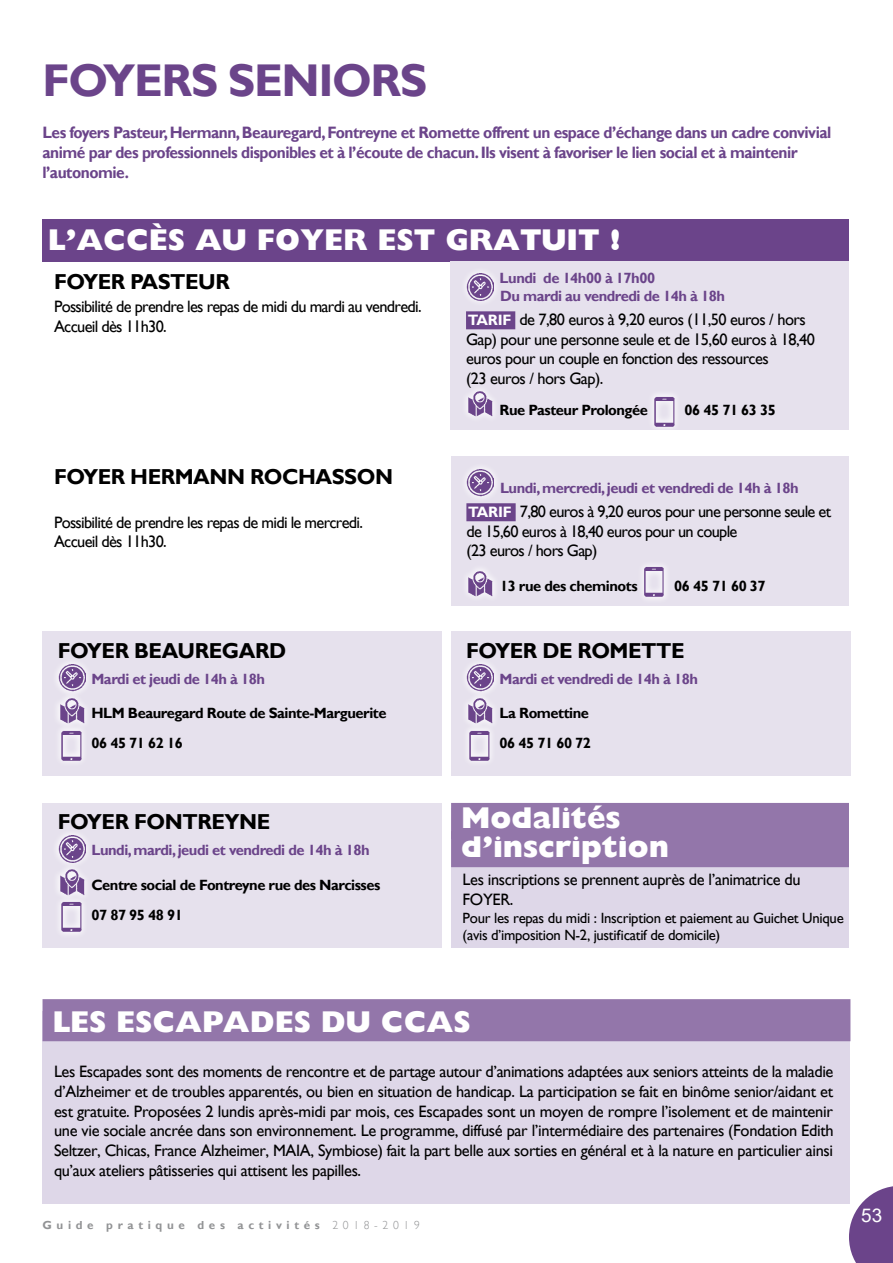
<style>
.page{position:relative;width:893px;height:1263px;background:#fff}
.page>*{position:absolute;margin:0;border:0;box-sizing:border-box;transform-origin:0 0}
.t1{font:700 45.9px "Gill Sans";color:#6b448a}
.t2{font:800 30px/28.2px "Gill Sans";color:#fff}
.t3{font:700 21.6px "Gill Sans";letter-spacing:-.02em;color:#000}
.t4{font:18.9px "Arial";color:#fff}
.t5{font:16.5px/19.8px "Gill Sans";letter-spacing:-.03em;color:#000}
.t6{font:700 16.5px/19.8px "Gill Sans";letter-spacing:-.03em;color:#6b448a;scale:.94 1}
.t7{font:700 14.85px/30.3px "Gill Sans";letter-spacing:-.03em;color:#000}
.t8{font:700 14.85px/17.5px "Gill Sans";letter-spacing:-.03em;color:#6b448a}
.t9{font:14.85px/17.9px "Gill Sans";letter-spacing:-.02em;color:#000}
.t10{font:700 11.7px "Gill Sans";letter-spacing:.4em;color:#929395}
.s1{font-weight:700;font-size:15px;color:#fff}
.s2{font-weight:300}
</style>
<div class="page">
<svg style="left:849px;top:1186px;width:44px;height:77px"></svg>
<div style="left:43px;top:219px;width:806px;height:42px;background:#6b448a"></div>
<div style="left:451px;top:261px;width:398px;height:169px;background:#e6e1ed"></div>
<div style="left:466px;top:311px;width:49px;height:18px;background:#6b448a"></div>
<img style="left:466px;top:274px;width:28px;height:27px">
<img style="left:466px;top:390px;width:28px;height:28px">
<div style="left:647px;top:389px;width:35px;height:45px;background:#fff;opacity:.75"></div>
<img style="left:651px;top:396px;width:27px;height:31px">
<div style="left:451px;top:456px;width:398px;height:150px;background:#e6e1ed"></div>
<div style="left:466px;top:503px;width:50px;height:18px;background:#6b448a"></div>
<img style="left:466px;top:469px;width:28px;height:27px">
<img style="left:466px;top:570px;width:28px;height:27px">
<img style="left:642px;top:566px;width:24px;height:31px">
<div style="left:43px;top:631px;width:399px;height:145px;background:#e6e1ed"></div>
<img style="left:58px;top:664px;width:27px;height:27px">
<img style="left:58px;top:697px;width:27px;height:26px">
<img style="left:59px;top:730px;width:24px;height:31px">
<div style="left:43px;top:803px;width:399px;height:145px;background:#e6e1ed"></div>
<img style="left:58px;top:836px;width:27px;height:26px">
<img style="left:58px;top:868px;width:27px;height:27px">
<div style="left:54px;top:895px;width:34px;height:44px;background:#eae7f0"></div>
<img style="left:61px;top:902px;width:21px;height:30px">
<div style="left:451px;top:631px;width:399px;height:145px;background:#e6e1ed"></div>
<img style="left:466px;top:664px;width:28px;height:27px">
<img style="left:466px;top:697px;width:28px;height:26px">
<img style="left:467px;top:730px;width:24px;height:31px">
<div style="left:451px;top:808px;width:398px;height:140px;background:#ded7e8"></div>
<div style="left:451px;top:803px;width:398px;height:36px;background:#9376aa"></div>
<div style="left:451px;top:831px;width:398px;height:36px;background:#9376aa"></div>
<div style="left:43px;top:1011px;width:807px;height:192px;background:#ded7e8"></div>
<div style="left:43px;top:999px;width:807px;height:42px;background:#9376aa"></div>
<h1 class="t1" style="left:43px;top:52px;width:91px">FOYERS</h1>
<h1 class="t1" style="left:228px;top:52px;width:26px">SENI</h1>
<h1 class="t1" style="left:332px;top:52px;width:66px">ORS</h1>
<p class="t6" style="left:43px;top:123px;width:841px">Les foyers Pasteur, Hermann, Beauregard, Fontreyne et Romette offrent un espace d’échange dans un cadre convivial animé par des professionnels disponibles et à l’écoute de chacun. I ls visent à favoriser le lien social et à maintenir l’autonomie.</p>
<h2 class="t2" style="left:48px;top:227px;width:574px">L’ACCÈS AU FOYER EST GRATUIT !</h2>
<h3 class="t3" style="left:54px;top:268px;width:177px">Foyer Pasteur</h3>
<p class="t5" style="left:54px;top:297px;width:369px">Possibilité de prendre les repas de midi du mardi au vendredi.<br>Accueil dès 11h30.</p>
<p class="t8" style="left:500px;top:270px;width:227px">Lundi de 14h00 à 17h00<br>Du mardi au vendredi de 14h à 18h</p>
<p class="t5" style="left:466px;top:309px;width:350px"><span class="s1">Tarif</span> de 7,80 euros à 9,20 euros (11,50 euros / hors Gap) pour une personne seule et de 15,60 euros à 18,40 euros pour un couple en fonction des ressources<br>(23 euros / hors Gap).</p>
<p class="t7" style="left:500px;top:395px;width:150px">Rue Pasteur Prolongée</p>
<p class="t7" style="left:685px;top:395px;width:93px">06 45 71 63 35</p>
<h3 class="t3" style="left:54px;top:464px;width:341px">Foyer Hermann Rochasso n</h3>
<p class="t5" style="left:54px;top:512px;width:311px">Possibilité de prendre les repas de midi le mercredi.<br>Accueil dès 11h30.</p>
<h3 class="t3" style="left:58px;top:638px;width:230px">Foyer Beauregard</h3>
<p class="t8" style="left:91px;top:670px;width:175px">Mardi et jeudi de 14h à 18h</p>
<p class="t7" style="left:91px;top:698px;width:297px">HLM Beauregard Route de Sainte-Marguerite<br>06 45 71 62 16</p>
<h3 class="t3" style="left:58px;top:809px;width:214px">Foyer Fontreyne</h3>
<p class="t8" style="left:91px;top:842px;width:280px">Lundi, mardi, jeudi et vendredi de 14h à 18h</p>
<p class="t7" style="left:91px;top:870px;width:290px">Centre social de Fontreyne rue des Narcisses<br>07 87 95 48 91</p>
<p class="t8" style="left:500px;top:479px;width:300px">Lundi, mercredi, jeudi et vendredi de 14h à 18h</p>
<p class="t5" style="left:466px;top:501px;width:366px"><span class="s1">Tarif</span> 7,80 euros à 9,20 euros pour une personne seule et de 15,60 euros à 18,40 euros pour un couple<br>(23 euros / hors Gap)</p>
<p class="t7" style="left:500px;top:571px;width:139px">13 rue des cheminots</p>
<p class="t7" style="left:674px;top:571px;width:93px">06 45 71 60 37</p>
<h3 class="t3" style="left:466px;top:638px;width:129px">Foyer de Rom</h3>
<h3 class="t3" style="left:628px;top:638px;width:58px">ette</h3>
<p class="t8" style="left:500px;top:670px;width:200px">Mardi et vendredi de 14h à 18h</p>
<p class="t7" style="left:500px;top:698px;width:93px">La Romettine<br>06 45 71 60 72</p>
<h2 class="t2" style="left:461px;top:805px;width:210px">Modalités d’inscription</h2>
<p class="t5" style="left:463px;top:869px;width:340px">Les inscriptions se prennent auprès de l’animatrice du<br>FOYER.</p>
<p class="t9" style="left:463px;top:909px;width:383px">Pour les repas du midi : Inscription et paiement au Guichet Unique (avis d’imposition N-2, justificatif de domicile)</p>
<h2 class="t2" style="left:53px;top:1009px;width:420px">LES ESCAPADES DU CCAS</h2>
<p class="t5" style="left:54px;top:1061px;width:781px;text-align:justify">Les Escapades sont des moments de rencontre et de partage autour d’animations adaptées aux seniors atteints de la maladie d’Alzheimer et de troubles apparentés, ou bien en situation de handicap. La participation se fait en binôme senior/aidant et est gratuite. Proposées 2 lundis après-midi par mois, ces Escapades sont un moyen de rompre l’isolement et de maintenir une vie sociale ancrée dans son environnement. Le programme, diffusé par l’intermédiaire des partenaires (Fondation Edith Seltzer, Chicas, France Alzheimer, MAIA, Symbiose) fait la part belle aux sorties en général et à la nature en particulier ainsi qu’aux ateliers pâtisseries qui attisent les papilles.</p>
<p class="t10" style="left:43px;top:1217px;width:379px">Guide pratique des activités <span class="s2">2018-2019</span></p>
<p class="t4" style="left:861px;top:1202px;width:23px">53</p>
</div>
